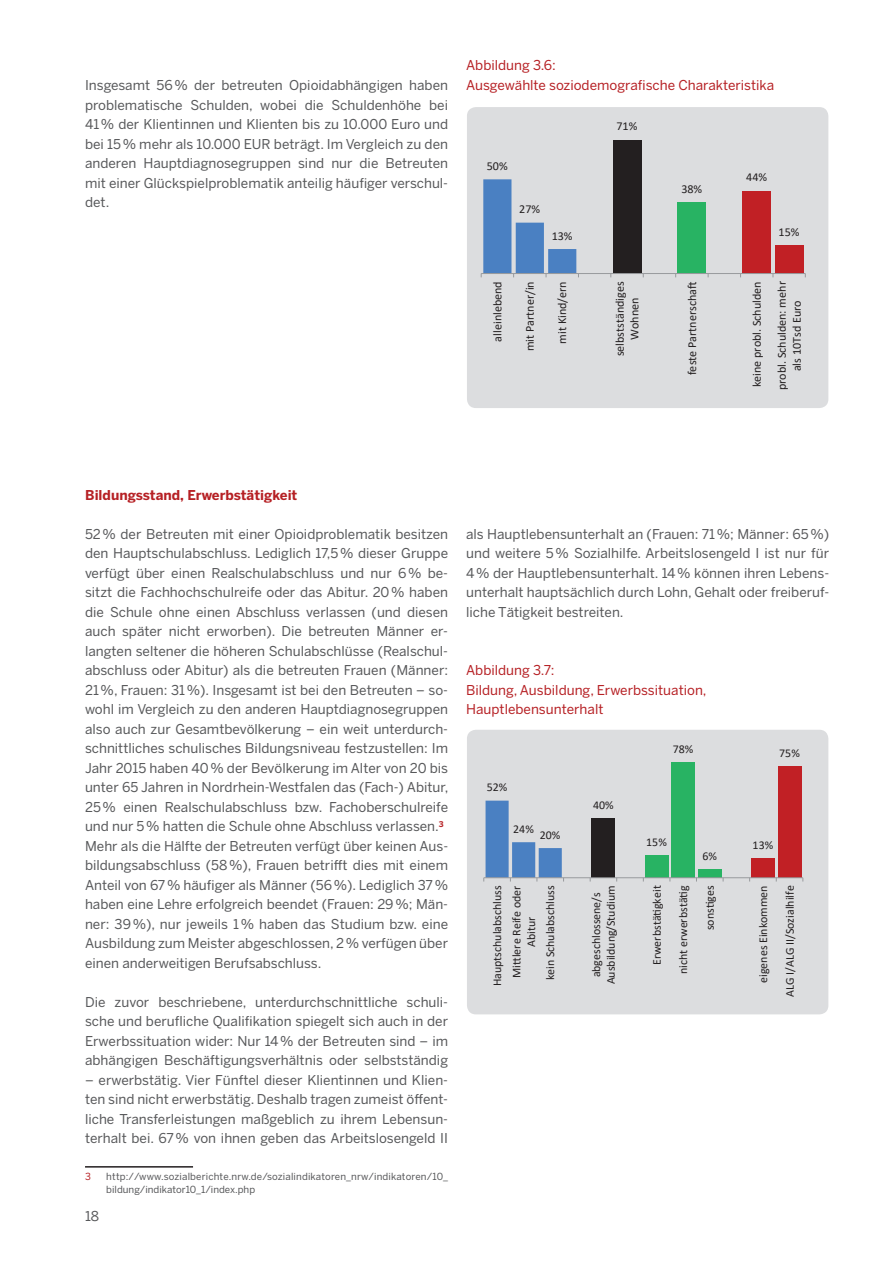
<style>
.page{position:relative;width:893px;height:1263px;background:#fff}
.page>*{position:absolute;margin:0;border:0;box-sizing:border-box;transform-origin:0 0}
.t1{font:13.5px/19.5px "Benton Sans";color:#57585a;text-align:justify}
.t2{font:13.5px/19.5px "Benton Sans";color:#b62024}
.t3{font:700 13.5px "Benton Sans";color:#b62024}
.t4{font:12.15px/14.9px "Calibri";color:#231f20;text-align:center}
.t5{font:11.85px/19.4px "Calibri";color:#231f20;text-align:center}
.t6{font:9.75px/13px "Benton Sans";letter-spacing:.015em;color:#57585a}
.t7{font:9.75px "Benton Sans";color:#b62024}
</style>
<div class="page">
<div style="left:467px;top:107px;width:361px;height:301px;background:#dcdddf;border-radius:9px"></div>
<div style="left:613px;top:140px;width:28px;height:134px;background:#231f20"></div>
<div style="left:678px;top:202px;width:28px;height:72px;background:#28b363"></div>
<div style="left:743px;top:191px;width:28px;height:83px;background:#c12025"></div>
<div style="left:775px;top:245px;width:28px;height:29px;background:#c12025"></div>
<hr style="left:481px;top:273px;width:324px;height:1px;background:#989a9d">
<svg style="left:481px;top:179px;width:98px;height:98px"></svg>
<hr style="left:85px;top:1166px;width:108px;height:1px;background:#231f20">
<div style="left:467px;top:730px;width:361px;height:284px;background:#dcdddf;border-radius:9px"></div>
<div style="left:592px;top:818px;width:23px;height:60px;background:#231f20"></div>
<div style="left:645px;top:855px;width:23px;height:23px;background:#28b363"></div>
<div style="left:672px;top:762px;width:23px;height:116px;background:#28b363"></div>
<div style="left:698px;top:869px;width:23px;height:9px;background:#28b363"></div>
<div style="left:751px;top:858px;width:24px;height:20px;background:#c12025"></div>
<div style="left:778px;top:766px;width:23px;height:112px;background:#c12025"></div>
<hr style="left:484px;top:877px;width:319px;height:1px;background:#989a9d">
<svg style="left:483px;top:801px;width:81px;height:80px"></svg>
<p class="t1" style="left:85px;top:75px;width:365px">Insgesamt 56% der betreuten Opioidabhängigen haben problematische Schulden, wobei die Schuldenhöhe bei 41% der Klientinnen und Klienten bis zu 10.000 Euro und bei 15% mehr als 10.000 EUR beträgt. Im Vergleich zu den anderen Hauptdiagnosegruppen sind nur die Betreuten mit einer Glückspielproblematik anteilig häufiger verschul&shy;det.</p>
<p class="t2" style="left:466px;top:56px;width:309px">Abbildung 3.6:<br>Ausgewählte soziodemografische Charakteristika</p>
<p class="t4" style="left:487px;top:158px;width:22px">50%</p>
<p class="t4" style="left:519px;top:202px;width:22px">27%</p>
<p class="t4" style="left:552px;top:228px;width:22px">13%</p>
<p class="t4" style="left:616px;top:119px;width:22px">71%</p>
<p class="t4" style="left:681px;top:181px;width:22px">38%</p>
<p class="t4" style="left:746px;top:170px;width:22px">44%</p>
<p class="t4" style="left:779px;top:224px;width:22px">15%</p>
<p class="t4" style="left:490px;top:342px;width:62px;rotate:-90deg">alleinlebend</p>
<p class="t4" style="left:522px;top:351px;width:71px;rotate:-90deg">mit Partner/in</p>
<p class="t4" style="left:555px;top:344px;width:64px;rotate:-90deg">mit Kind/ern</p>
<p class="t4" style="left:612px;top:356px;width:77px;rotate:-90deg">selbstständiges<br>Wohnen</p>
<p class="t4" style="left:684px;top:375px;width:88px;rotate:-90deg">feste Partnerscha</p>
<p class="t4" style="left:744px;top:390px;width:111px;line-height:25px;text-align:left;rotate:-90deg">keine probl. Schulden probl. Schulden: mehr</p>
<p class="t4" style="left:789px;top:371px;width:72px;rotate:-90deg">als 10Tsd Euro</p>
<p class="t3" style="left:85px;top:487px;width:214px">Bildungsstand, Erwerbstätigkeit</p>
<p class="t1" style="left:85px;top:524px;width:365px;text-align:left">52% der Betreuten mit einer Opioidproblematik besitzen den Hauptschulabschluss. Lediglich 17,5% dieser Gruppe verfügt über einen Realschulabschluss und nur 6% be&shy;sitzt die Fachhochschulreife oder das Abitur. 20% haben die Schule ohne einen Abschluss verlassen (und diesen auch später nicht erworben). Die betreuten Männer er&shy;langten seltener die höheren Schulabschlüsse (Realschul&shy;abschluss oder Abitur) als die betreuten Frauen (Männer:<br>21%, Frauen: 31%). Insgesamt ist bei den Betreuten – so&shy;wohl im Vergleich zu den anderen Hauptdiagnosegruppen also auch zur Gesamtbevölkerung – ein weit unterdurch&shy;schnittliches schulisches Bildungsniveau festzustellen: Im Jahr 2015 haben 40% der Bevölkerung im Alter von 20 bis unter 65 Jahren in Nordrhein-Westfalen das (Fach-) Abitur, 25% einen Realschulabschluss bzw. Fachoberschulreife und nur 5% hatten die Schule ohne Abschluss verlassen.<sup>3<br></sup>Mehr als die Hälfte der Betreuten verfügt über keinen Aus&shy;bildungsabschluss (58%), Frauen betrifft dies mit einem Anteil von 67% häufiger als Männer (56%). Lediglich 37% haben eine Lehre erfolgreich beendet (Frauen: 29%; Män&shy;ner: 39%), nur jeweils 1% haben das Studium bzw. eine Ausbildung zum Meister abgeschlossen, 2% verfügen über einen anderweitigen Berufsabschluss.</p>
<p class="t1" style="left:85px;top:992px;width:365px">Die zuvor beschriebene, unterdurchschnittliche schuli&shy;sche und berufliche Qualifikation spiegelt sich auch in der Erwerbssituation wider: Nur 14% der Betreuten sind – im abhängigen Beschäftigungsverhältnis oder selbstständig</p>
<p class="t1" style="left:85px;top:1070px;width:365px">– erwerbstätig. Vier Fünftel dieser Klientinnen und Klien&shy;ten sind nicht erwerbstätig. Deshalb tragen zumeist öffent&shy;liche Transferleistungen maßgeblich zu ihrem Lebensun&shy;terhalt bei. 67% von ihnen geben das Arbeitslosengeld II</p>
<p class="t7" style="left:85px;top:1170px;width:7px">3</p>
<p class="t6" style="left:106px;top:1169px;width:343px">http://www.sozialberichte.nrw.de/sozialindikatoren_nrw/indikatoren/10_ bildung/indikator10_1/index.php</p>
<p class="t1" style="left:85px;top:1206px;width:16px">18</p>
<p class="t1" style="left:466px;top:524px;width:365px">als Hauptlebensunterhalt an (Frauen: 71%; Männer: 65%) und weitere 5% Sozialhilfe. Arbeitslosengeld I ist nur für 4% der Hauptlebensunterhalt. 14% können ihren Lebens&shy;unterhalt hauptsächlich durch Lohn, Gehalt oder freiberuf&shy;liche Tätigkeit bestreiten.</p>
<p class="t2" style="left:466px;top:660px;width:242px">Abbildung 3.7:<br>Bildung, Ausbildung, Erwerbssituation,<br>Hauptlebensunterhalt</p>
<p class="t5" style="left:487px;top:777px;width:22px">52%</p>
<p class="t5" style="left:513px;top:819px;width:22px">24%</p>
<p class="t5" style="left:540px;top:825px;width:22px">20%</p>
<p class="t5" style="left:593px;top:795px;width:22px">40%</p>
<p class="t5" style="left:673px;top:739px;width:22px">78%</p>
<p class="t5" style="left:646px;top:832px;width:22px">15%</p>
<p class="t5" style="left:702px;top:846px;width:16px">6%</p>
<p class="t5" style="left:779px;top:743px;width:22px">75%</p>
<p class="t5" style="left:753px;top:835px;width:22px">13%</p>
<p class="t5" style="left:487px;top:986px;width:102px;text-align:right;rotate:-90deg">Hauptschulabschluss<br>Mi lere Reife oder</p>
<p class="t5" style="left:521px;top:980px;width:96px;rotate:-90deg">Abitur<br>kein Schulabschluss</p>
<p class="t5" style="left:589px;top:984px;width:100px;line-height:14.5px;rotate:-90deg">abgeschlossene/s<br>Ausbildung/Studium</p>
<p class="t5" style="left:647px;top:965px;width:81px;rotate:-90deg">Erwerbstä gkeit</p>
<p class="t5" style="left:673px;top:974px;width:90px;rotate:-90deg">nicht erwerbstä g</p>
<p class="t5" style="left:700px;top:930px;width:46px;rotate:-90deg">sons ges</p>
<p class="t5" style="left:753px;top:983px;width:99px;rotate:-90deg">eigenes Einkommen</p>
<p class="t5" style="left:780px;top:997px;width:113px;rotate:-90deg">ALG I/ALG II/Sozialhilfe</p>
</div>
